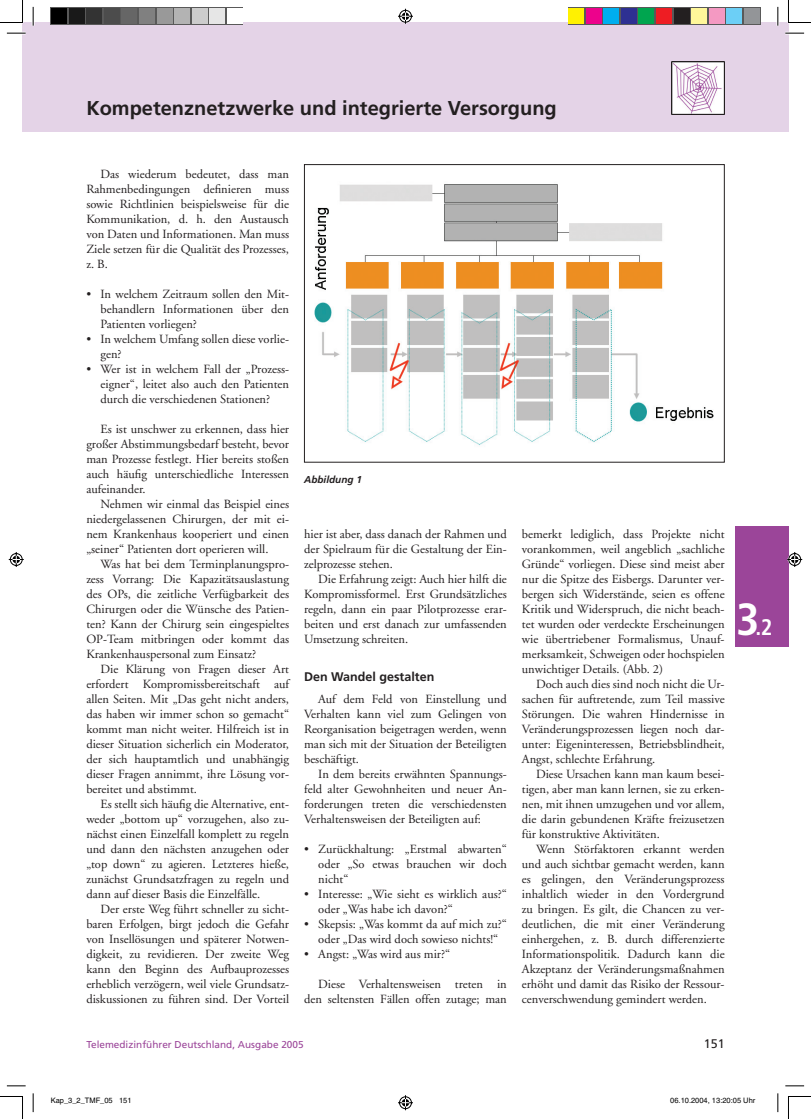
<style>
.page{position:relative;width:811px;height:1119px;background:#fff}
.page>*{position:absolute;margin:0;border:0;box-sizing:border-box;transform-origin:0 0}
.t1{font:700 condensed 22.5px "Frutiger";color:#fff}
.t2{font:700 20px "Frutiger";color:#231f20}
.t3{font:12.5px/15px "Adobe Garamond";color:#231f20;text-align:justify}
.t4{font:700 12.5px "Frutiger";color:#231f20}
.t5{font:12.5px "Frutiger";color:#231f20}
.t6{font:10px "Frutiger";color:#9b4599}
.t7{font:italic 700 10px "Frutiger";color:#231f20}
.t8{font:7.5px "Helvetica";color:#000}
.s1{font-size:45px}
</style>
<div class="page">
<div style="left:22px;top:23px;width:11px;height:109px;background:#e4d3e7"></div>
<div style="left:33px;top:23px;width:755px;height:109px;background:#e4d3e7"></div>
<img style="left:671px;top:61px;width:53px;height:54px">
<div style="left:735px;top:526px;width:53px;height:120px;background:#9b4599"></div>
<img style="left:314px;top:184px;width:400px;height:262px">
<div style="left:304px;top:164px;width:420px;height:298px;border:1px solid #231f20"></div>
<hr style="left:7px;top:32px;width:19px;height:3px;background:#fff">
<hr style="left:785px;top:32px;width:18px;height:3px;background:#fff">
<hr style="left:32px;top:7px;width:3px;height:19px;background:#fff">
<hr style="left:776px;top:7px;width:3px;height:19px;background:#fff">
<svg style="left:7px;top:33px;width:19px;height:1px"></svg>
<svg style="left:785px;top:33px;width:18px;height:1px"></svg>
<svg style="left:7px;top:1085px;width:19px;height:1px"></svg>
<svg style="left:785px;top:1085px;width:18px;height:1px"></svg>
<svg style="left:33px;top:7px;width:1px;height:19px"></svg>
<svg style="left:33px;top:1093px;width:1px;height:19px"></svg>
<svg style="left:777px;top:7px;width:1px;height:19px"></svg>
<svg style="left:777px;top:1093px;width:1px;height:19px"></svg>
<svg style="left:0;top:0;width:23px;height:23px"></svg>
<svg style="left:0;top:1096px;width:23px;height:23px"></svg>
<svg style="left:788px;top:0;width:22px;height:23px"></svg>
<svg style="left:788px;top:1096px;width:22px;height:23px"></svg>
<svg style="left:396px;top:8px;width:18px;height:16px"></svg>
<svg style="left:398px;top:1095px;width:15px;height:16px"></svg>
<svg style="left:8px;top:552px;width:16px;height:15px"></svg>
<svg style="left:787px;top:550px;width:16px;height:18px"></svg>
<svg style="left:51px;top:8px;width:192px;height:17px"></svg>
<div style="left:52px;top:9px;width:15px;height:15px;background:#000"></div>
<div style="left:69px;top:9px;width:15px;height:15px;background:#191919"></div>
<div style="left:87px;top:9px;width:15px;height:15px;background:#333"></div>
<div style="left:104px;top:9px;width:15px;height:15px;background:#4c4c4c"></div>
<div style="left:122px;top:9px;width:15px;height:15px;background:#666"></div>
<div style="left:139px;top:9px;width:15px;height:15px;background:#808080"></div>
<div style="left:157px;top:9px;width:15px;height:15px;background:#999"></div>
<div style="left:174px;top:9px;width:15px;height:15px;background:#b3b3b3"></div>
<div style="left:192px;top:9px;width:15px;height:15px;background:#ccc"></div>
<div style="left:209px;top:9px;width:15px;height:15px;background:#e6e6e6"></div>
<div style="left:227px;top:9px;width:15px;height:15px;background:#fff"></div>
<svg style="left:567px;top:8px;width:193px;height:17px"></svg>
<div style="left:568px;top:9px;width:15px;height:15px;background:#fff101"></div>
<div style="left:586px;top:9px;width:15px;height:15px;background:#ed028c"></div>
<div style="left:603px;top:9px;width:15px;height:15px;background:#00aeef"></div>
<div style="left:621px;top:9px;width:15px;height:15px;background:#2e3092"></div>
<div style="left:638px;top:9px;width:15px;height:15px;background:#00a54f"></div>
<div style="left:656px;top:9px;width:15px;height:15px;background:#ee1d23"></div>
<div style="left:673px;top:9px;width:15px;height:15px;background:#231f20"></div>
<div style="left:691px;top:9px;width:15px;height:15px;background:#fff79a"></div>
<div style="left:708px;top:9px;width:15px;height:15px;background:#f499c2"></div>
<div style="left:726px;top:9px;width:15px;height:15px;background:#6ccff6"></div>
<div style="left:743px;top:9px;width:15px;height:15px;background:#939598"></div>
<h2 class="t2" style="left:86px;top:100px;width:472px">Kompetenznetzwerke und integrierte Versorgung</h2>
<p class="t3" style="left:86px;top:168px;width:204px;text-indent:14px">Das wiederum bedeutet, dass man Rahmenbedingungen definieren muss sowie Richtlinien beispielsweise für die Kommunikation, d. h. den Austausch von Daten und Informationen. Man muss Ziele setzen für die Qualität des Prozesses, z. B.</p>
<p class="t3" style="left:100px;top:288px;width:190px;text-indent:-14px">• In welchem Zeitraum sollen den Mit&shy;behandlern Informationen über den Patienten vorliegen?</p>
<p class="t3" style="left:100px;top:333px;width:190px;text-indent:-14px">• In welchem Umfang sollen diese vorlie&shy;gen?</p>
<p class="t3" style="left:100px;top:363px;width:190px;text-indent:-14px">• Wer ist in welchem Fall der „Prozess&shy;eigner“, leitet also auch den Patienten durch die verschiedenen Stationen?</p>
<p class="t3" style="left:86px;top:423px;width:204px;text-indent:14px">Es ist unschwer zu erkennen, dass hier großer Abstimmungsbedarf besteht, bevor man Prozesse festlegt. Hier bereits stoßen auch häufig unterschiedliche Interessen aufeinander.</p>
<p class="t3" style="left:86px;top:498px;width:204px;text-indent:14px">Nehmen wir einmal das Beispiel eines niedergelassenen Chirurgen, der mit ei&shy;nem Krankenhaus kooperiert und einen „seiner“ Patienten dort operieren will.</p>
<p class="t3" style="left:86px;top:558px;width:204px;text-indent:14px">Was hat bei dem Terminplanungspro&shy;zess Vorrang: Die Kapazitätsauslastung des OPs, die zeitliche Verfügbarkeit des Chirurgen oder die Wünsche des Patien&shy;ten? Kann der Chirurg sein eingespieltes OP-Team mitbringen oder kommt das Krankenhauspersonal zum Einsatz?</p>
<p class="t3" style="left:86px;top:663px;width:204px;text-indent:14px">Die Klärung von Fragen dieser Art erfordert Kompromissbereitschaft auf allen Seiten. Mit „Das geht nicht anders, das haben wir immer schon so gemacht“ kommt man nicht weiter. Hilfreich ist in dieser Situation sicherlich ein Moderator, der sich hauptamtlich und unabhängig dieser Fragen annimmt, ihre Lösung vor&shy;bereitet und abstimmt.</p>
<p class="t3" style="left:86px;top:798px;width:204px;text-indent:14px">Es stellt sich häufig die Alternative, ent&shy;weder „bottom up“ vorzugehen, also zu&shy;nächst einen Einzelfall komplett zu regeln und dann den nächsten anzugehen oder „top down“ zu agieren. Letzteres hieße, zunächst Grundsatzfragen zu regeln und dann auf dieser Basis die Einzelfälle.</p>
<p class="t3" style="left:86px;top:903px;width:204px;text-indent:14px">Der erste Weg führt schneller zu sicht&shy;baren Erfolgen, birgt jedoch die Gefahr von Insellösungen und späterer Notwen&shy;digkeit, zu revidieren. Der zweite Weg kann den Beginn des Aufbauprozesses erheblich verzögern, weil viele Grundsatz&shy;diskussionen zu führen sind. Der Vorteil</p>
<p class="t7" style="left:304px;top:475px;width:59px">Abbildung 1</p>
<p class="t3" style="left:304px;top:528px;width:204px">hier ist aber, dass danach der Rahmen und der Spielraum für die Gestaltung der Ein&shy;zelprozesse stehen.</p>
<p class="t3" style="left:304px;top:573px;width:204px;text-indent:14px">Die Erfahrung zeigt: Auch hier hilft die Kompromissformel. Erst Grundsätzliches regeln, dann ein paar Pilotprozesse erar&shy;beiten und erst danach zur umfassenden Umsetzung schreiten.</p>
<p class="t4" style="left:304px;top:671px;width:132px">Den Wandel gestalten</p>
<p class="t3" style="left:304px;top:693px;width:204px;text-indent:14px">Auf dem Feld von Einstellung und Verhalten kann viel zum Gelingen von Reorganisation beigetragen werden, wenn man sich mit der Situation der Beteiligten beschäftigt.</p>
<p class="t3" style="left:304px;top:768px;width:204px;text-indent:14px">In dem bereits erwähnten Spannungs&shy;feld alter Gewohnheiten und neuer An&shy;forderungen treten die verschiedensten Verhaltensweisen der Beteiligten auf:</p>
<p class="t3" style="left:318px;top:843px;width:190px;text-indent:-14px">• Zurückhaltung: „Erstmal abwarten“ oder „So etwas brauchen wir doch nicht“</p>
<p class="t3" style="left:318px;top:888px;width:190px;text-indent:-14px">• Interesse: „Wie sieht es wirklich aus?“ oder „Was habe ich davon?“</p>
<p class="t3" style="left:304px;top:918px;width:204px;text-align:center">• Skepsis: „Was kommt da auf mich zu?“ oder „Das wird doch sowieso nichts!“</p>
<p class="t3" style="left:304px;top:948px;width:147px">• Angst: „Was wird aus mir?“</p>
<p class="t3" style="left:304px;top:978px;width:204px;text-align:right">Diese Verhaltensweisen treten in den seltensten Fällen offen zutage; man</p>
<p class="t3" style="left:521px;top:528px;width:204px">bemerkt lediglich, dass Projekte nicht vorankommen, weil angeblich „sachliche Gründe“ vorliegen. Diese sind meist aber nur die Spitze des Eisbergs. Darunter ver&shy;bergen sich Widerstände, seien es offene Kritik und Widerspruch, die nicht beach&shy;tet wurden oder verdeckte Erscheinungen wie übertriebener Formalismus, Unauf&shy;merksamkeit, Schweigen oder hochspielen unwichtiger Details. (Abb. 2)</p>
<p class="t3" style="left:521px;top:678px;width:204px;text-indent:14px">Doch auch dies sind noch nicht die Ur&shy;sachen für auftretende, zum Teil massive Störungen. Die wahren Hindernisse in Veränderungsprozessen liegen noch dar&shy;unter: Eigeninteressen, Betriebsblindheit, Angst, schlechte Erfahrung.</p>
<p class="t3" style="left:521px;top:768px;width:204px;text-indent:14px">Diese Ursachen kann man kaum besei&shy;tigen, aber man kann lernen, sie zu erken&shy;nen, mit ihnen umzugehen und vor allem, die darin gebundenen Kräfte freizusetzen für konstruktive Aktivitäten.</p>
<p class="t3" style="left:521px;top:843px;width:204px;text-indent:14px">Wenn Störfaktoren erkannt werden und auch sichtbar gemacht werden, kann es gelingen, den Veränderungsprozess inhaltlich wieder in den Vordergrund zu bringen. Es gilt, die Chancen zu ver&shy;deutlichen, die mit einer Veränderung einhergehen, z. B. durch differenzierte Informationspolitik. Dadurch kann die Akzeptanz der Veränderungsmaßnahmen erhöht und damit das Risiko der Ressour&shy;cenverschwendung gemindert werden.</p>
<p class="t6" style="left:86px;top:1040px;width:219px">Telemedizinführer Deutschland, Ausgabe 2005</p>
<p class="t5" style="left:703px;top:1038px;width:22px">151</p>
<h1 class="t1" style="left:736px;top:618px;width:38px"><span class="s1">3</span>.2</h1>
<p class="t8" style="left:51px;top:1098px;width:82px">Kap_3_2_TMF_05 151</p>
<p class="t8" style="left:670px;top:1098px;width:87px">06.10.2004, 13:20:05 Uhr</p>
</div>
